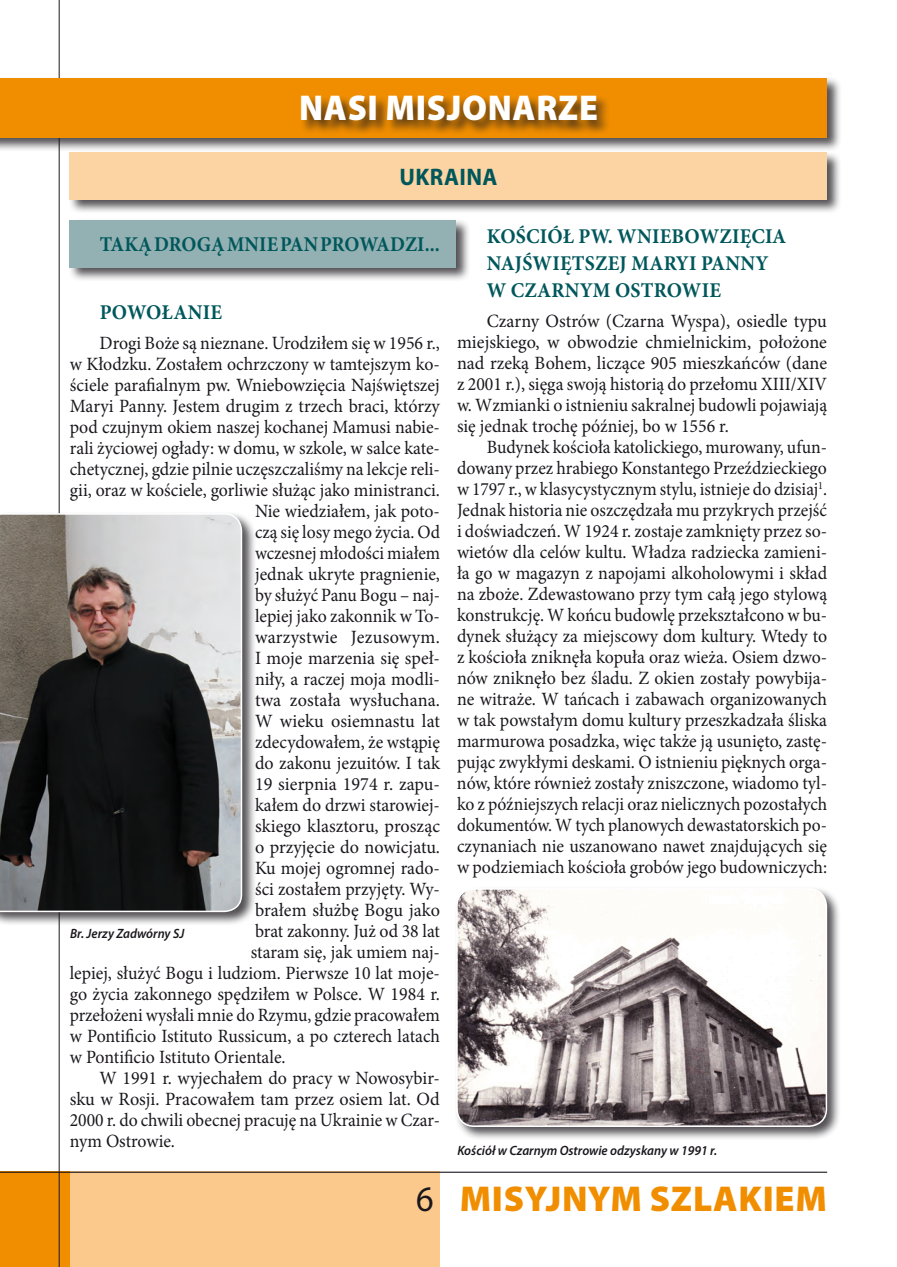
<style>
.page{position:relative;width:897px;height:1267px;background:#fff}
.page>*{position:absolute;margin:0;border:0;box-sizing:border-box;transform-origin:0 0}
._01_żywa_pagina{font:900 36px "Myriad Pro";letter-spacing:.02em;color:#f18e00}
._01_tytuł_działu{font:900 36px "Myriad Pro";letter-spacing:.02em;color:#fff;scale:.95 1}
._01_żywa_pagina-2{font:36px "Myriad Pro";color:#1a171c;scale:.95 1}
._01_tytuł_działu_2{font:700 24px "Myriad Pro";letter-spacing:.02em;color:#00575b;scale:.95 1}
._01_tytuł_działu_3b{font:700 21px/27px "Minion Pro";letter-spacing:.01em;color:#00575b;scale:.95 1}
._01_tytuł_działu_3{font:700 21px "Minion Pro";letter-spacing:.005em;color:#00575b;scale:.93 1}
._01_tekst_główny{font:18.75px/21px "Minion Pro";color:#1a171c;text-align:justify;scale:.94 1}
._01_tekst_główny-2{font:18.75px "Minion Pro";color:#1a171c;scale:.95 1}
._01_tekst_główny-3{font:18.75px/21px "Minion Pro";color:#1a171c;text-align:justify}
._01_tekst_główny-4{font:18.75px/21px "Minion Pro";color:#1a171c;text-align:justify;scale:.96 1}
._01_tekst_główny-5{font:18.75px "Minion Pro";color:#1a171c;scale:.93 1}
._01_podpis{font:italic 600 13.5px "Myriad Pro";color:#1a171c;scale:.95 1}
</style>
<div class="page">
<div style="left:70px;top:1171px;width:370px;height:95px;background:#fbc98c"></div>
<div style="left:0;top:1171px;width:70px;height:95px;background:#f18e00"></div>
<hr style="left:0;top:1171px;width:827px;height:1px;background:#1a171c">
<hr style="left:59px;top:0;width:1px;height:1266px;background:#1a171c">
<div style="left:68px;top:218px;width:402px;height:64px;background:#1a171c;opacity:.75"></div>
<div style="left:70px;top:220px;width:386px;height:47px;background:#93b0b2"></div>
<div style="left:68px;top:151px;width:773px;height:64px;background:#1a171c;opacity:.75"></div>
<div style="left:70px;top:153px;width:757px;height:47px;background:#fcd4a3"></div>
<div style="left:0;top:76px;width:841px;height:77px;background:#1a171c;opacity:.75"></div>
<div style="left:0;top:78px;width:827px;height:60px;background:#f18e00"></div>
<div style="left:300px;top:94px;width:311px;height:41px;background:#1a171c;opacity:.75"></div>
<div style="left:0;top:511px;width:256px;height:415px;background:#1a171c;opacity:.75"></div>
<svg style="left:0;top:513px;width:242px;height:399px;background:#625f5e"></svg>
<div style="left:454px;top:886px;width:387px;height:255px;background:#1a171c;opacity:.75"></div>
<img style="left:457px;top:888px;width:369px;height:238px">
<div style="left:456px;top:888px;width:371px;height:238px;border:2px solid #fff;border-radius:18px"></div>
<p class="_01_tytuł_działu" style="left:299px;top:88px;width:316px">NASI MISJONARZE</p>
<p class="_01_tytuł_działu_2" style="left:399px;top:161px;width:105px">UKRAINA</p>
<p class="_01_tytuł_działu_3" style="left:100px;top:229px;width:367px">TAKĄ DROGĄ MNIE PAN PROWADZI...</p>
<p class="_01_tytuł_działu_3b" style="left:100px;top:298px;width:130px">POWOŁANIE</p>
<p class="_01_tekst_główny-2" style="left:100px;top:330px;width:360px">Drogi Boże są nieznane. Urodziłem się w 1956 r.,</p>
<p class="_01_tekst_główny-2" style="left:70px;top:351px;width:391px">w Kłodzku. Zostałem ochrzczony w tamtejszym ko-</p>
<p class="_01_tekst_główny-4" style="left:70px;top:374px;width:387px">ściele parafialnym pw. Wniebowzięcia Najświętszej</p>
<p class="_01_tekst_główny-4" style="left:70px;top:395px;width:387px">Maryi Panny. Jestem drugim z trzech braci, którzy</p>
<p class="_01_tekst_główny-2" style="left:70px;top:414px;width:391px">pod czujnym okiem naszej kochanej Mamusi nabie-</p>
<p class="_01_tekst_główny-2" style="left:70px;top:435px;width:391px">rali życiowej ogłady: w domu, w szkole, w salce kate-</p>
<p class="_01_tekst_główny-2" style="left:70px;top:456px;width:391px">chetycznej, gdzie pilnie uczęszczaliśmy na lekcje reli-</p>
<p class="_01_tekst_główny-2" style="left:70px;top:477px;width:391px">gii, oraz w kościele, gorliwie służąc jako ministranci.</p>
<p class="_01_tekst_główny-2" style="left:255px;top:498px;width:196px">Nie wiedziałem, jak poto-</p>
<p class="_01_tekst_główny" style="left:255px;top:521px;width:198px">czą się losy mego życia. Od</p>
<p class="_01_tekst_główny-5" style="left:255px;top:540px;width:200px">wczesnej młodości miałem</p>
<p class="_01_tekst_główny-2" style="left:255px;top:561px;width:196px">jednak ukryte pragnienie,</p>
<p class="_01_tekst_główny" style="left:255px;top:584px;width:198px">by służyć Panu Bogu – naj-</p>
<p class="_01_tekst_główny-2" style="left:255px;top:603px;width:196px">lepiej jako zakonnik w To-</p>
<p class="_01_tekst_główny-3" style="left:255px;top:626px;width:186px">warzystwie Jezusowym.</p>
<p class="_01_tekst_główny-4" style="left:255px;top:647px;width:194px">I moje marzenia się speł-</p>
<p class="_01_tekst_główny-2" style="left:255px;top:666px;width:196px">niły, a raczej moja modli-</p>
<p class="_01_tekst_główny-3" style="left:255px;top:689px;width:186px">twa została wysłuchana.</p>
<p class="_01_tekst_główny-3" style="left:255px;top:710px;width:186px">W wieku osiemnastu lat</p>
<p class="_01_tekst_główny-2" style="left:255px;top:729px;width:196px">zdecydowałem, że wstąpię</p>
<p class="_01_tekst_główny-4" style="left:255px;top:752px;width:194px">do zakonu jezuitów. I tak</p>
<p class="_01_tekst_główny-3" style="left:255px;top:773px;width:186px">19 sierpnia 1974 r. zapu-</p>
<p class="_01_tekst_główny-2" style="left:255px;top:792px;width:196px">kałem do drzwi starowiej-</p>
<p class="_01_tekst_główny-3" style="left:255px;top:815px;width:186px">skiego klasztoru, prosząc</p>
<p class="_01_tekst_główny-3" style="left:255px;top:836px;width:186px">o przyjęcie do nowicjatu.</p>
<p class="_01_tekst_główny-2" style="left:255px;top:855px;width:196px">Ku mojej ogromnej rado-</p>
<p class="_01_tekst_główny-2" style="left:255px;top:876px;width:196px">ści zostałem przyjęty. Wy-</p>
<p class="_01_tekst_główny-3" style="left:255px;top:899px;width:186px">brałem służbę Bogu jako</p>
<p class="_01_tekst_główny-2" style="left:255px;top:918px;width:196px">brat zakonny. Już od 38 lat</p>
<p class="_01_tekst_główny-2" style="left:251px;top:939px;width:201px">staram się, jak umiem naj-</p>
<p class="_01_tekst_główny-2" style="left:70px;top:960px;width:391px">lepiej, służyć Bogu i ludziom. Pierwsze 10 lat moje-</p>
<p class="_01_tekst_główny-4" style="left:70px;top:983px;width:387px">go życia zakonnego spędziłem w Polsce. W 1984 r.</p>
<p class="_01_tekst_główny" style="left:70px;top:1004px;width:395px">przełożeni wysłali mnie do Rzymu, gdzie pracowałem</p>
<p class="_01_tekst_główny-2" style="left:70px;top:1023px;width:391px">w Pontificio Istituto Russicum, a po czterech latach</p>
<p class="_01_tekst_główny-2" style="left:70px;top:1044px;width:229px">w Pontificio Istituto Orientale.</p>
<p class="_01_tekst_główny-4" style="left:70px;top:1067px;width:387px;text-indent:30px">W 1991 r. wyjechałem do pracy w Nowosybir&shy;sku w Rosji. Pracowałem tam przez osiem lat. Od 2000 r. do chwili obecnej pracuję na Ukrainie w Czar&shy;nym Ostrowie.</p>
<p class="_01_podpis" style="left:70px;top:925px;width:122px">Br. Jerzy Zadwórny SJ</p>
<p class="_01_tytuł_działu_3b" style="left:487px;top:223px;width:317px">KOŚCIÓŁ PW. WNIEBOWZIĘCIA<br>NAJŚWIĘTSZEJ MARYI PANNY<br>W CZARNYM OSTROWIE</p>
<p class="_01_tekst_główny-3" style="left:457px;top:311px;width:371px;text-indent:30px">Czarny Ostrów (Czarna Wyspa), osiedle typu miejskiego, w obwodzie chmielnickim, położone nad rzeką Bohem, liczące 905 mieszkańców (dane z 2001 r.), sięga swoją historią do przełomu XIII/XIV w. Wzmianki o istnieniu sakralnej budowli pojawiają się jednak trochę później, bo w 1556 r.</p>
<p class="_01_tekst_główny" style="left:457px;top:437px;width:395px;text-indent:30px">Budynek kościoła katolickiego, murowany, ufun&shy;dowany przez hrabiego Konstantego Przeździeckiego w 1797 r., w klasycystycznym stylu, istnieje do dzisiaj<sup>1</sup>.<br>Jednak historia nie oszczędzała mu przykrych przejść i doświadczeń. W 1924 r. zostaje zamknięty przez so&shy;wietów dla celów kultu. Władza radziecka zamieni&shy;ła go w magazyn z napojami alkoholowymi i skład na zboże. Zdewastowano przy tym całą jego stylową konstrukcję. W końcu budowlę przekształcono w bu&shy;dynek służący za miejscowy dom kultury. Wtedy to z kościoła zniknęła kopuła oraz wieża. Osiem dzwo&shy;nów zniknęło bez śladu. Z okien zostały powybija&shy;ne witraże. W tańcach i zabawach organizowanych w tak powstałym domu kultury przeszkadzała śliska marmurowa posadzka, więc także ją usunięto, zastę&shy;pując zwykłymi deskami. O istnieniu pięknych orga&shy;nów, które również zostały zniszczone, wiadomo tyl&shy;ko z późniejszych relacji oraz nielicznych pozostałych dokumentów. W tych planowych dewastatorskich po&shy;czynaniach nie uszanowano nawet znajdujących się w podziemiach kościoła grobów jego budowniczych:</p>
<p class="_01_podpis" style="left:457px;top:1141px;width:275px">Kościół w Czarnym Ostrowie odzyskany w 1991 r.</p>
<p class="_01_żywa_pagina-2" style="left:416px;top:1177px;width:20px">6</p>
<p class="_01_żywa_pagina" style="left:459px;top:1178px;width:368px">MISYJNYM SZLAKIEM</p>
</div>
